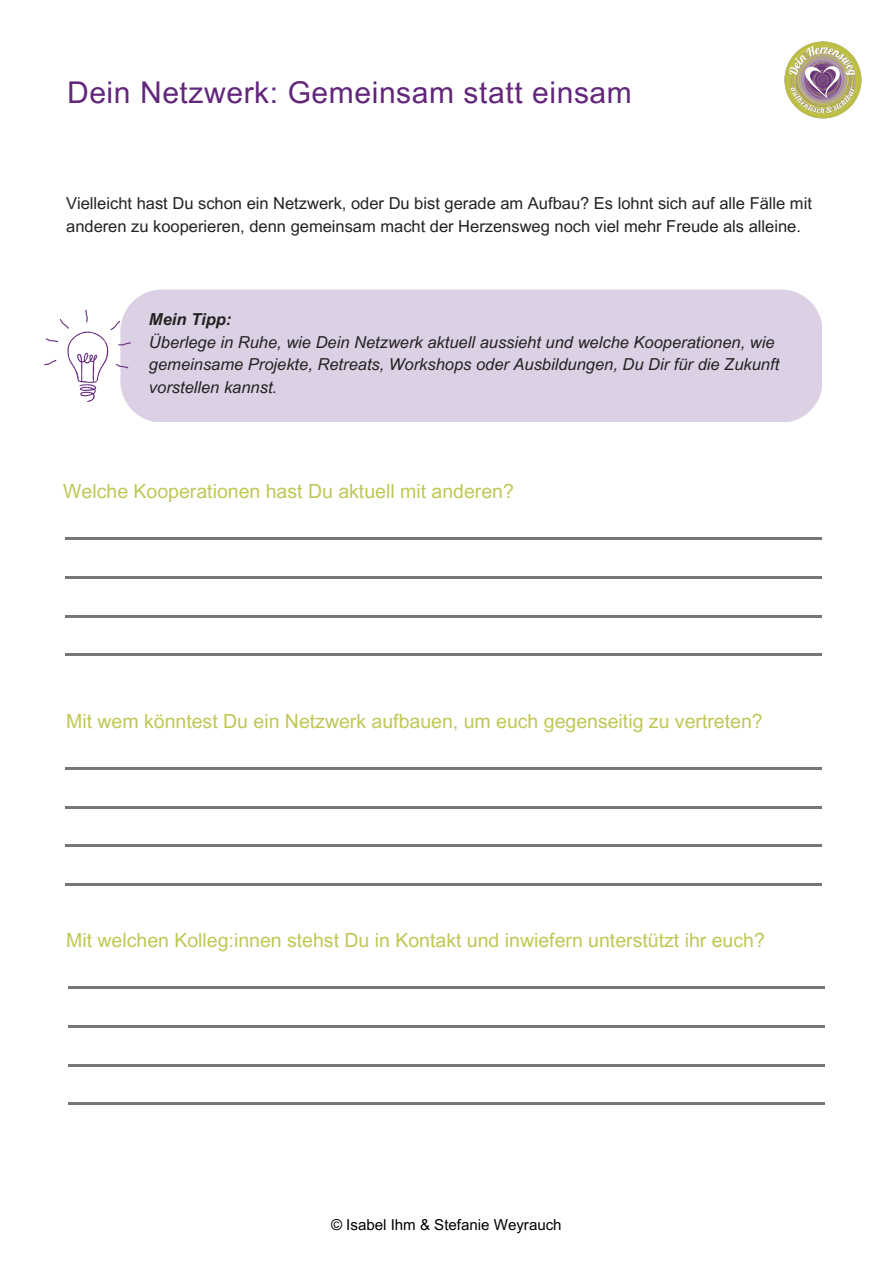
<style>
.page{position:relative;width:893px;height:1264px;background:#fff}
.page>*{position:absolute;margin:0;border:0;box-sizing:border-box;transform-origin:0 0}
.t1{font:30px "Arial MT Pro";letter-spacing:.02em;color:#62267b}
.t2{font:19.5px "Arial MT Pro";color:#c0c755}
.t3{font:16.5px/22.5px "Arial MT Pro";color:#222}
.t4{font:italic 16.5px/22.5px "Arial MT Pro";color:#222}
.t5{font:italic 700 16.5px "Arial MT Pro";color:#222}
.t6{font:15px "Arial MT Pro";color:#000}
</style>
<div class="page">
<img style="left:784px;top:41px;width:78px;height:78px">
<hr style="left:66px;top:537px;width:755px;height:3px;background:#777">
<hr style="left:66px;top:576px;width:755px;height:2px;background:#777">
<hr style="left:66px;top:615px;width:755px;height:2px;background:#777">
<hr style="left:66px;top:653px;width:755px;height:3px;background:#777">
<div style="left:126px;top:289px;width:696px;height:133px;background:#dcd0e5"></div>
<svg style="left:44px;top:310px;width:87px;height:92px"></svg>
<hr style="left:69px;top:986px;width:755px;height:3px;background:#777">
<hr style="left:69px;top:1025px;width:755px;height:2px;background:#777">
<hr style="left:69px;top:1063px;width:755px;height:3px;background:#777">
<hr style="left:69px;top:1102px;width:755px;height:2px;background:#777">
<hr style="left:66px;top:767px;width:755px;height:2px;background:#777">
<hr style="left:66px;top:806px;width:755px;height:2px;background:#777">
<hr style="left:66px;top:844px;width:755px;height:3px;background:#777">
<hr style="left:66px;top:883px;width:755px;height:2px;background:#777">
<p class="t1" style="left:67px;top:81px;width:566px">Dein Netzwerk: Gemeinsam statt einsam</p>
<p class="t3" style="left:66px;top:194px;width:747px">Vielleicht hast Du schon ein Netzwerk, oder Du bist gerade am Aufbau? Es lohnt sich auf alle Fälle mit anderen zu kooperieren, denn gemeinsam macht der Herzensweg noch viel mehr Freude als alleine.</p>
<p class="t5" style="left:149px;top:313px;width:84px">Mein Tipp:</p>
<p class="t4" style="left:149px;top:333px;width:631px">Überlege in Ruhe, wie Dein Netzwerk aktuell aussieht und welche Kooperationen, wie gemeinsame Projekte, Retreats, Workshops oder Ausbildungen, Du Dir für die Zukunft vorstellen kannst.</p>
<p class="t2" style="left:63px;top:484px;width:452px">Welche Kooperationen hast Du aktuell mit anderen?</p>
<p class="t2" style="left:66px;top:713px;width:698px">Mit wem könntest Du ein Netzwerk aufbauen, um euch gegenseitig zu vertreten?</p>
<p class="t2" style="left:66px;top:933px;width:700px">Mit welchen Kolleg:innen stehst Du in Kontakt und inwiefern unterstützt ihr euch?</p>
<p class="t6" style="left:331px;top:1219px;width:232px">© Isabel Ihm &amp; Stefanie Weyrauch</p>
</div>
